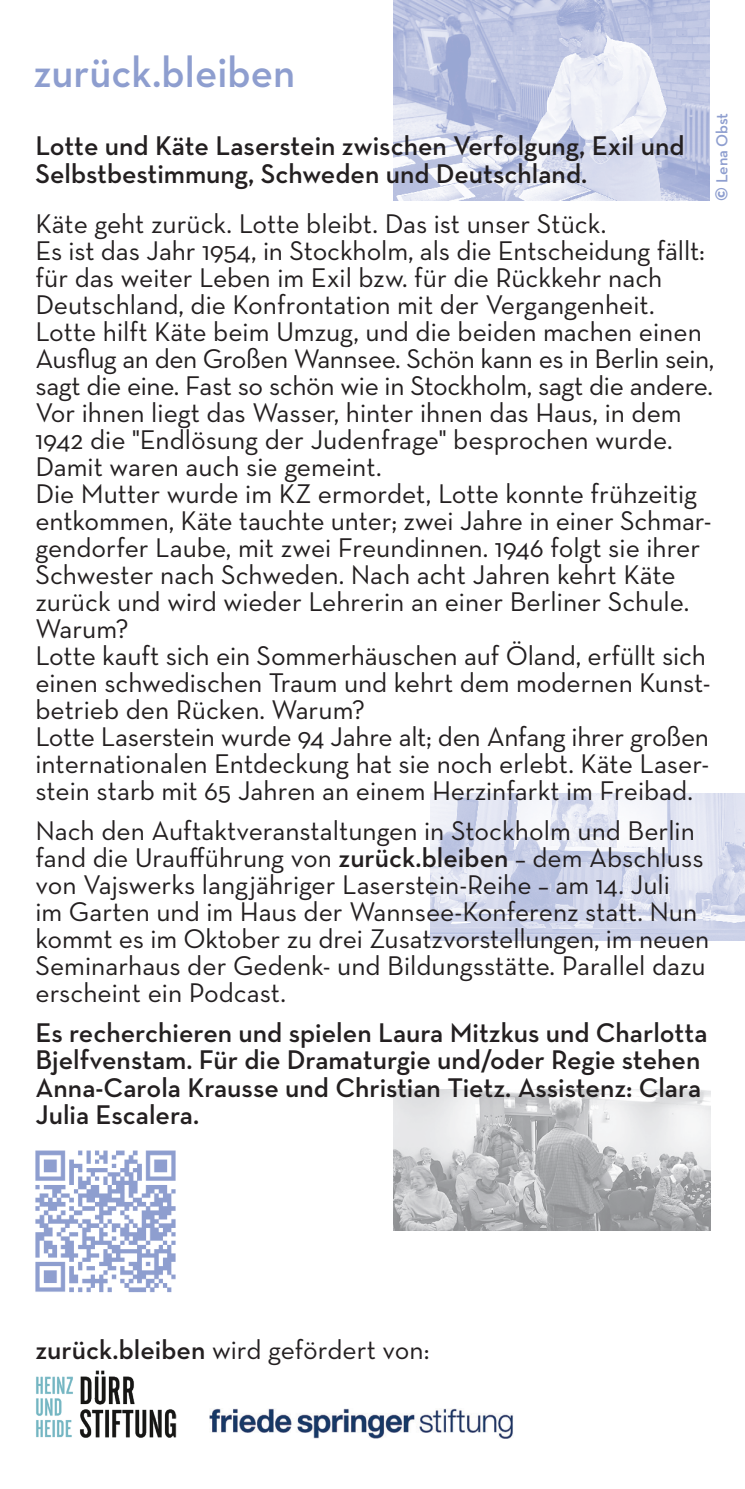
<style>
.page{position:relative;width:745px;height:1489px;background:#fff}
.page>*{position:absolute;margin:0;border:0;box-sizing:border-box;transform-origin:0 0}
.t1{font:600 43.75px "Neutra Text";color:#8e9ecf}
.t2{font:27.5px/27px "Neutra Text";color:#231f20}
.t3{font:600 27.5px/27px "Neutra Text";color:#231f20;text-align:justify}
.t4{font:600 16.25px "Neutra Text";letter-spacing:-.015em;color:#8e9ecf}
.s1{font-size:23.25px}
.s2{font-weight:600}
</style>
<div class="page">
<img style="left:35px;top:1150px;width:141px;height:143px">
<img style="left:393px;top:0;width:316px;height:200px">
<img style="left:430px;top:793px;width:314px;height:147px">
<img style="left:393px;top:1089px;width:316px;height:141px">
<img style="left:209px;top:1408px;width:304px;height:29px">
<img style="left:36px;top:1370px;width:141px;height:67px">
<p class="t1" style="left:33px;top:46px;width:263px">zurück.bleiben</p>
<p class="t4" style="left:711px;top:201px;width:89px;rotate:-90deg"><span class="s1">©</span> Lena Obst</p>
<p class="t3" style="left:35px;top:132px;width:650px">Lotte und Käte Laserstein zwischen Verfolgung, Exil und</p>
<p class="t3" style="left:35px;top:159px;width:553px">Selbstbestimmung, Schweden und Deutschland.</p>
<p class="t2" style="left:35px;top:209px;width:572px">Käte geht zurück. Lotte bleibt. Das ist unser Stück.</p>
<p class="t2" style="left:35px;top:236px;width:670px">Es ist das Jahr 1954, in Stockholm, als die Entscheidung fällt:</p>
<p class="t2" style="left:35px;top:263px;width:628px">für das weiter Leben im Exil bzw. für die Rückkehr nach<br>Deutschland, die Konfrontation mit der Vergangenheit.</p>
<p class="t2" style="left:35px;top:317px;width:680px">Lotte hilft Käte beim Umzug, und die beiden machen einen<br>Ausflug an den Großen Wannsee. Schön kann es in Berlin sein, sagt die eine. Fast so schön wie in Stockholm, sagt die andere.</p>
<p class="t2" style="left:35px;top:398px;width:647px">Vor ihnen liegt das Wasser, hinter ihnen das Haus, in dem</p>
<p class="t2" style="left:35px;top:425px;width:638px">1942 die "Endlösung der Judenfrage" besprochen wurde.<br>Damit waren auch sie gemeint.</p>
<p class="t2" style="left:35px;top:479px;width:677px">Die Mutter wurde im KZ ermordet, Lotte konnte frühzeitig entkommen, Käte tauchte unter; zwei Jahre in einer Schmar&shy;gendorfer Laube, mit zwei Freundinnen. 1946 folgt sie ihrer Schwester nach Schweden. Nach acht Jahren kehrt Käte zurück und wird wieder Lehrerin an einer Berliner Schule.<br>Warum?</p>
<p class="t2" style="left:35px;top:641px;width:671px">Lotte kauft sich ein Sommerhäuschen auf Öland, erfüllt sich</p>
<p class="t2" style="left:35px;top:668px;width:676px">einen schwedischen Traum und kehrt dem modernen Kunst-</p>
<p class="t2" style="left:35px;top:695px;width:331px">betrieb den Rücken. Warum?</p>
<p class="t2" style="left:35px;top:722px;width:674px">Lotte Laserstein wurde 94 Jahre alt; den Anfang ihrer großen</p>
<p class="t2" style="left:35px;top:749px;width:675px">internationalen Entdeckung hat sie noch erlebt. Käte Laser&shy;stein starb mit 65 Jahren an einem Herzinfarkt im Freibad.</p>
<p class="t2" style="left:35px;top:816px;width:660px">Nach den Auftaktveranstaltungen in Stockholm und Berlin</p>
<p class="t2" style="left:35px;top:843px;width:675px">fand die Uraufführung von <span class="s2">zurück.bleiben</span> – dem Abschluss von Vajswerks langjähriger Laserstein-Reihe – am 14. Juli<br>im Garten und im Haus der Wannsee-Konferenz statt. Nun kommt es im Oktober zu drei Zusatzvorstellungen, im neuen Seminarhaus der Gedenk- und Bildungsstätte. Parallel dazu erscheint ein Podcast.</p>
<p class="t3" style="left:35px;top:1019px;width:673px">Es recherchieren und spielen Laura Mitzkus und Charlotta</p>
<p class="t3" style="left:35px;top:1046px;width:666px">Bjelfvenstam. Für die Dramaturgie und/oder Regie stehen Anna-Carola Krausse und Christian Tietz. Assistenz: Clara Julia Escalera.</p>
<p class="t2" style="left:35px;top:1335px;width:395px"><span class="s2">zurück.bleiben</span> wird gefördert von:</p>
</div>
